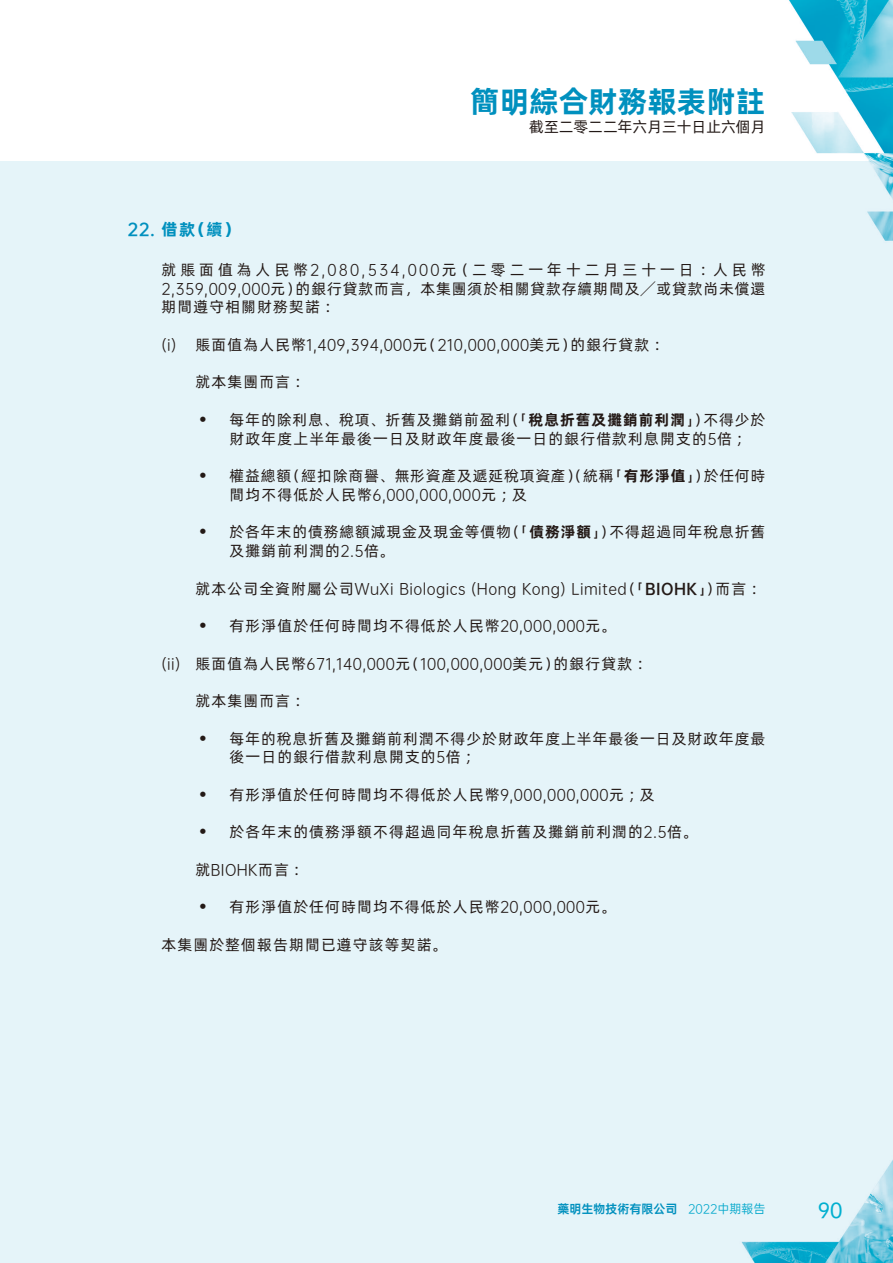
<style>
.page{position:relative;width:893px;height:1263px;background:#fff}
.page>*{position:absolute;margin:0;border:0;box-sizing:border-box;transform-origin:0 0}
.t1{font:30px "Alibaba Pu Hui Ti B";color:#0090be}
.t2{font:19.5px "OPPO Sans M";color:#00b7d5}
.t3{font:16.5px "OPPO Sans B";color:#0090be}
.t4{font:16.5px "Alibaba Pu Hui Ti B";color:#0090be}
.t5{font:15px/18.8px "Alibaba Pu Hui Ti R";letter-spacing:.08em;color:#231916;text-align:right}
.t6{font:15px "OPPO Sans R";letter-spacing:.03em;color:#231916}
.t7{font:15px "Alibaba Pu Hui Ti R";letter-spacing:.06em;color:#231916}
.t8{font:15px "Alibaba Pu Hui Ti B";letter-spacing:.065em;color:#231916}
.t9{font:15px "Alibaba Pu Hui Ti R";color:#231916}
.t10{font:15px "OPPO Sans B";letter-spacing:.03em;color:#231916}
.t11{font:300 15px "M Hei HK";color:#231916}
.t12{font:12px "OPPO Sans B";color:#0090be}
.t13{font:12px "OPPO Sans R";color:#00a7cb}
.s1{font-family:"Alibaba Pu Hui Ti B"}
.s2{font-family:"OPPO Sans R"}
.s3{font-family:"Alibaba Pu Hui Ti R"}
</style>
<div class="page">
<img style="left:0;top:0;width:893px;height:162px">
<div style="left:0;top:162px;width:893px;height:1101px;background:#e5f4f9"></div>
<h1 class="t1" style="left:470px;top:78px;width:297px">簡明綜合財務報表附註</h1>
<p class="t9" style="left:529px;top:115px;width:238px">截至二零二二年六月三十日止六個月</p>
<p class="t3" style="left:128px;top:215px;width:69px">22. <span class="s1">借款</span></p>
<p class="t5" style="left:162px;top:259px;width:605px">就賬面值為人民幣<span class="s2">2,080,534,000</span>元（二零二一年十二月三十一日：人民幣的銀行貸款而言，本集團須於相關貸款存續期間及╱或貸款尚未償還</p>
<p class="t4" style="left:190px;top:216px;width:51px">（續(</p>
<p class="t6" style="left:162px;top:277px;width:141px">2,359,009,000<span class="s3">元）</span></p>
<p class="t5" style="left:162px;top:297px;width:179px">期間遵守相關財務契諾：</p>
<p class="t6" style="left:162px;top:333px;width:16px">i( )</p>
<p class="t6" style="left:162px;top:652px;width:20px">(ii)</p>
<p class="t6" style="left:422px;top:333px;width:155px"><span class="s3">（</span>210,000,000<span class="s3">美元）</span></p>
<p class="t5" style="left:571px;top:334px;width:99px">的銀行貸款：</p>
<p class="t6" style="left:196px;top:333px;width:233px"><span class="s3">賬面值為人民幣</span>1,409,394,000<span class="s3">元</span></p>
<p class="t5" style="left:196px;top:372px;width:115px">就本集團而言：</p>
<p class="t11" style="left:196px;top:412px;width:16px">‧</p>
<p class="t5" style="left:230px;top:409px;width:282px">每年的除利息、稅項、折舊及攤銷前盈利</p>
<p class="t8" style="left:505px;top:408px;width:205px"><span class="s3">（「</span>稅息折舊及攤銷前利潤<span class="s3">」）</span></p>
<p class="t5" style="left:703px;top:409px;width:64px">不得少於</p>
<p class="t11" style="left:196px;top:468px;width:16px">‧</p>
<p class="t5" style="left:230px;top:428px;width:523px">財政年度上半年最後一日及財政年度最後一日的銀行借款利息開支的<span class="s2">5</span>倍 ;</p>
<p class="t5" style="left:704px;top:466px;width:63px">於任何時</p>
<p class="t7" style="left:286px;top:465px;width:329px">（經扣除商譽、無形資產及遞延稅項資產）（統稱</p>
<p class="t5" style="left:230px;top:466px;width:63px">權益總額</p>
<p class="t8" style="left:608px;top:464px;width:102px"><span class="s3">「</span>有形淨值<span class="s3">」）</span></p>
<p class="t6" style="left:230px;top:483px;width:287px"><span class="s3">間均不得低於人民幣</span>6,000,000,000<span class="s3">元；</span></p>
<p class="t5" style="left:512px;top:484px;width:16px">及</p>
<p class="t11" style="left:196px;top:524px;width:16px">‧</p>
<p class="t7" style="left:230px;top:521px;width:283px">於各年末的債務總額減現金及現金等價物</p>
<p class="t7" style="left:609px;top:521px;width:157px">不得超過同年稅息折舊</p>
<p class="t5" style="left:506px;top:522px;width:110px">（「<span class="s1">債務淨額</span>」）</p>
<p class="t5" style="left:230px;top:541px;width:166px">及攤銷前利潤的<span class="s2">2.5</span>倍。</p>
<p class="t6" style="left:196px;top:577px;width:433px"><span class="s3">就本公司全資附屬公司</span>WuXi Biologics (Hong Kong) Limited</p>
<p class="t5" style="left:230px;top:616px;width:387px">有形淨值於任何時間均不得低於人民幣<span class="s2">20,000,000</span>元。</p>
<p class="t5" style="left:715px;top:578px;width:51px">而言：</p>
<p class="t10" style="left:622px;top:576px;width:100px"><span class="s3">（「</span>BIOHK<span class="s3">」）</span></p>
<p class="t11" style="left:196px;top:618px;width:16px">‧</p>
<p class="t6" style="left:405px;top:652px;width:155px"><span class="s3">（</span>100,000,000<span class="s3">美元）</span></p>
<p class="t5" style="left:554px;top:653px;width:99px">的銀行貸款：</p>
<p class="t6" style="left:196px;top:652px;width:216px"><span class="s3">賬面值為人民幣</span>671,140,000<span class="s3">元</span></p>
<p class="t5" style="left:196px;top:691px;width:115px">就本集團而言：</p>
<p class="t5" style="left:230px;top:728px;width:537px">每年的稅息折舊及攤銷前利潤不得少於財政年度上半年最後一日及財政年度最</p>
<p class="t11" style="left:196px;top:730px;width:16px">‧</p>
<p class="t11" style="left:196px;top:787px;width:16px">‧</p>
<p class="t5" style="left:230px;top:747px;width:251px">後一日的銀行借款利息開支的<span class="s2">5</span>倍 ;</p>
<p class="t5" style="left:230px;top:784px;width:415px">有形淨值於任何時間均不得低於人民幣<span class="s2">9,000,000,000</span>元；</p>
<p class="t5" style="left:640px;top:784px;width:16px">及</p>
<p class="t5" style="left:230px;top:822px;width:469px">於各年末的債務淨額不得超過同年稅息折舊及攤銷前利潤的<span class="s2">2.5</span>倍。</p>
<p class="t11" style="left:196px;top:824px;width:16px">‧</p>
<p class="t6" style="left:196px;top:858px;width:114px"><span class="s3">就</span>BIOHK<span class="s3">而言：</span></p>
<p class="t5" style="left:230px;top:897px;width:387px">有形淨值於任何時間均不得低於人民幣<span class="s2">20,000,000</span>元。</p>
<p class="t11" style="left:196px;top:899px;width:16px">‧</p>
<p class="t5" style="left:162px;top:934px;width:287px">本集團於整個報告期間已遵守該等契諾。</p>
<p class="t12" style="left:557px;top:1199px;width:121px">藥明生物技術有限公司</p>
<p class="t13" style="left:688px;top:1200px;width:79px">2022中期報告</p>
<h2 class="t2" style="left:818px;top:1195px;width:26px">90</h2>
</div>
